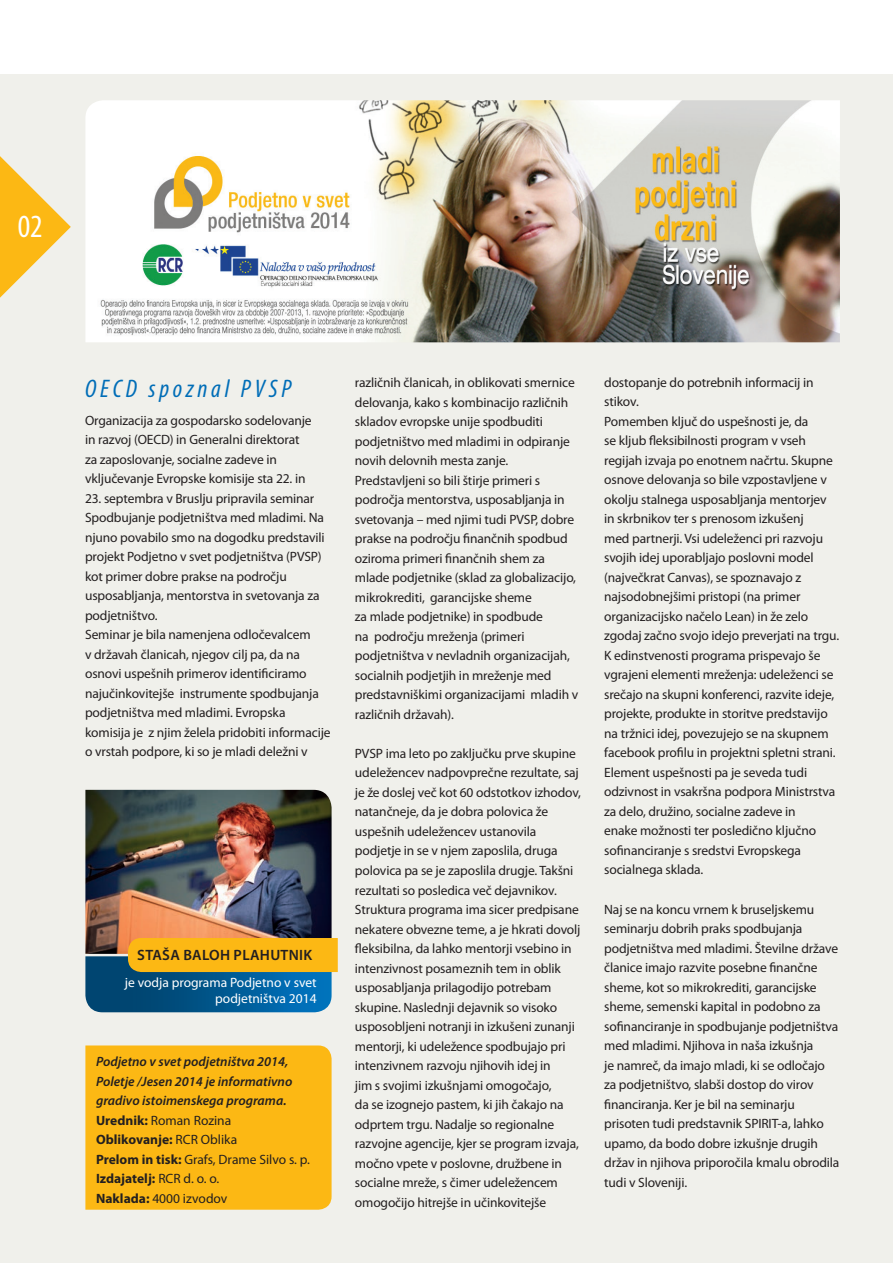
<style>
.page{position:relative;width:893px;height:1263px;background:#fff}
.page>*{position:absolute;margin:0;border:0;box-sizing:border-box;transform-origin:0 0}
.t1{font:condensed 32.4px "Myriad Pro";color:#fff}
.t2{font:italic condensed 25.5px "Myriad Pro";letter-spacing:.15em;color:#006db7}
.t3{font:600 15px "Myriad Pro";letter-spacing:.02em;color:#231f20}
.t4{font:13.5px/19.5px "Myriad Pro";letter-spacing:-.01em;color:#231f20}
.t5{font:italic 600 13.5px/19.5px "Myriad Pro";color:#231f20}
.t6{font:13.5px/16.2px "Myriad Pro";color:#fff;text-align:right}
.t7{font:700 13.5px "Myriad Pro";color:#231f20}
.s1{font-weight:700;font-style:normal}
.s2{font-weight:400;font-style:normal}
.s3{font-weight:400}
.s4{font-weight:700}
</style>
<div class="page">
<div style="left:0;top:74px;width:892px;height:1188px;background:#f0f0eb"></div>
<div style="left:85px;top:1045px;width:246px;height:164px;background:#fcb814"></div>
<img style="left:85px;top:100px;width:754px;height:242px">
<svg style="left:0;top:156px;width:71px;height:142px"></svg>
<img style="left:85px;top:789px;width:246px;height:149px">
<svg style="left:85px;top:938px;width:252px;height:74px;background:#697e5e"></svg>
<p class="t1" style="left:18px;top:208px;width:26px">02</p>
<p class="t2" style="left:85px;top:374px;width:208px">OECD spoznal PVSP</p>
<p class="t4" style="left:85px;top:410px;width:228px">Organizacija za gospodarsko sodelovanje in razvoj (OECD) in Generalni direktorat za zaposlovanje, socialne zadeve in vključevanje Evropske komisije sta 22. in</p>
<p class="t4" style="left:85px;top:488px;width:241px">23. septembra v Bruslju pripravila seminar Spodbujanje podjetništva med mladimi. Na njuno povabilo smo na dogodku predstavili projekt Podjetno v svet podjetništva (PVSP) kot primer dobre prakse na področju usposabljanja, mentorstva in svetovanja za podjetništvo.</p>
<p class="t4" style="left:85px;top:625px;width:247px">Seminar je bila namenjena odločevalcem<br>v državah članicah, njegov cilj pa, da na osnovi uspešnih primerov identificiramo najučinkovitejše instrumente spodbujanja podjetništva med mladimi. Evropska komisija je z njim želela pridobiti informacije o vrstah podpore, ki so je mladi deležni v</p>
<p class="t3" style="left:137px;top:946px;width:176px">STAŠA BALOH PLAHUTNIK</p>
<p class="t6" style="left:125px;top:974px;width:193px">je vodja programa Podjetno v svet podjetništva 2014</p>
<p class="t5" style="left:96px;top:1051px;width:198px">Podjetno v svet podjetništva 2014,<br>Poletje /Jesen 2014 je informativno gradivo istoimenskega programa.<br><span class="s1">Urednik:</span> <span class="s2">Roman Rozina</span></p>
<p class="t7" style="left:96px;top:1131px;width:143px">Oblikovanje: <span class="s3">RCR Oblika</span></p>
<p class="t4" style="left:96px;top:1149px;width:215px"><span class="s4">Prelom in tisk:</span> Grafs, Drame Silvo s. p.</p>
<p class="t7" style="left:96px;top:1170px;width:125px">Izdajatelj: <span class="s3">RCR d. o. o.</span></p>
<p class="t4" style="left:96px;top:1188px;width:133px"><span class="s4">Naklada:</span> 4000 izvodov</p>
<p class="t4" style="left:355px;top:373px;width:221px">različnih članicah, in oblikovati smernice delovanja, kako s kombinacijo različnih skladov evropske unije spodbuditi podjetništvo med mladimi in odpiranje novih delovnih mesta zanje.</p>
<p class="t4" style="left:355px;top:471px;width:225px">Predstavljeni so bili štirje primeri s področja mentorstva, usposabljanja in svetovanja – med njimi tudi PVSP, dobre prakse na področju finančnih spodbud oziroma primeri finančnih shem za mlade podjetnike (sklad za globalizacijo, mikrokrediti, garancijske sheme<br>za mlade podjetnike) in spodbude<br>na področju mreženja (primeri podjetništva v nevladnih organizacijah, socialnih podjetjih in mreženje med predstavniškimi organizacijami mladih v različnih državah).</p>
<p class="t4" style="left:355px;top:744px;width:227px">PVSP ima leto po zaključku prve skupine udeležencev nadpovprečne rezultate, saj je že doslej več kot 60 odstotkov izhodov, natančneje, da je dobra polovica že uspešnih udeležencev ustanovila podjetje in se v njem zaposlila, druga polovica pa se je zaposlila drugje. Takšni rezultati so posledica več dejavnikov.<br>Struktura programa ima sicer predpisane nekatere obvezne teme, a je hkrati dovolj fleksibilna, da lahko mentorji vsebino in intenzivnost posameznih tem in oblik usposabljanja prilagodijo potrebam skupine. Naslednji dejavnik so visoko usposobljeni notranji in izkušeni zunanji mentorji, ki udeležence spodbujajo pri intenzivnem razvoju njihovih idej in<br>jim s svojimi izkušnjami omogočajo,<br>da se izognejo pastem, ki jih čakajo na odprtem trgu. Nadalje so regionalne razvojne agencije, kjer se program izvaja, močno vpete v poslovne, družbene in socialne mreže, s čimer udeležencem omogočijo hitrejše in učinkovitejše</p>
<p class="t4" style="left:604px;top:373px;width:211px">dostopanje do potrebnih informacij in stikov.</p>
<p class="t4" style="left:604px;top:412px;width:236px">Pomemben ključ do uspešnosti je, da<br>se kljub fleksibilnosti program v vseh regijah izvaja po enotnem načrtu. Skupne osnove delovanja so bile vzpostavljene v okolju stalnega usposabljanja mentorjev in skrbnikov ter s prenosom izkušenj<br>med partnerji. Vsi udeleženci pri razvoju svojih idej uporabljajo poslovni model (največkrat Canvas), se spoznavajo z najsodobnejšimi pristopi (na primer organizacijsko načelo Lean) in že zelo zgodaj začno svojo idejo preverjati na trgu.<br>K edinstvenosti programa prispevajo še vgrajeni elementi mreženja: udeleženci se srečajo na skupni konferenci, razvite ideje, projekte, produkte in storitve predstavijo na tržnici idej, povezujejo se na skupnem facebook profilu in projektni spletni strani.</p>
<p class="t4" style="left:604px;top:763px;width:233px">Element uspešnosti pa je seveda tudi odzivnost in vsakršna podpora Ministrstva za delo, družino, socialne zadeve in<br>enake možnosti ter posledično ključno sofinanciranje s sredstvi Evropskega socialnega sklada.</p>
<p class="t4" style="left:604px;top:899px;width:236px">Naj se na koncu vrnem k bruseljskemu seminarju dobrih praks spodbujanja podjetništva med mladimi. Številne države članice imajo razvite posebne finančne sheme, kot so mikrokrediti, garancijske sheme, semenski kapital in podobno za sofinanciranje in spodbujanje podjetništva med mladimi. Njihova in naša izkušnja<br>je namreč, da imajo mladi, ki se odločajo za podjetništvo, slabši dostop do virov financiranja. Ker je bil na seminarju prisoten tudi predstavnik SPIRIT-a, lahko upamo, da bodo dobre izkušnje drugih držav in njihova priporočila kmalu obrodila tudi v Sloveniji.</p>
</div>
